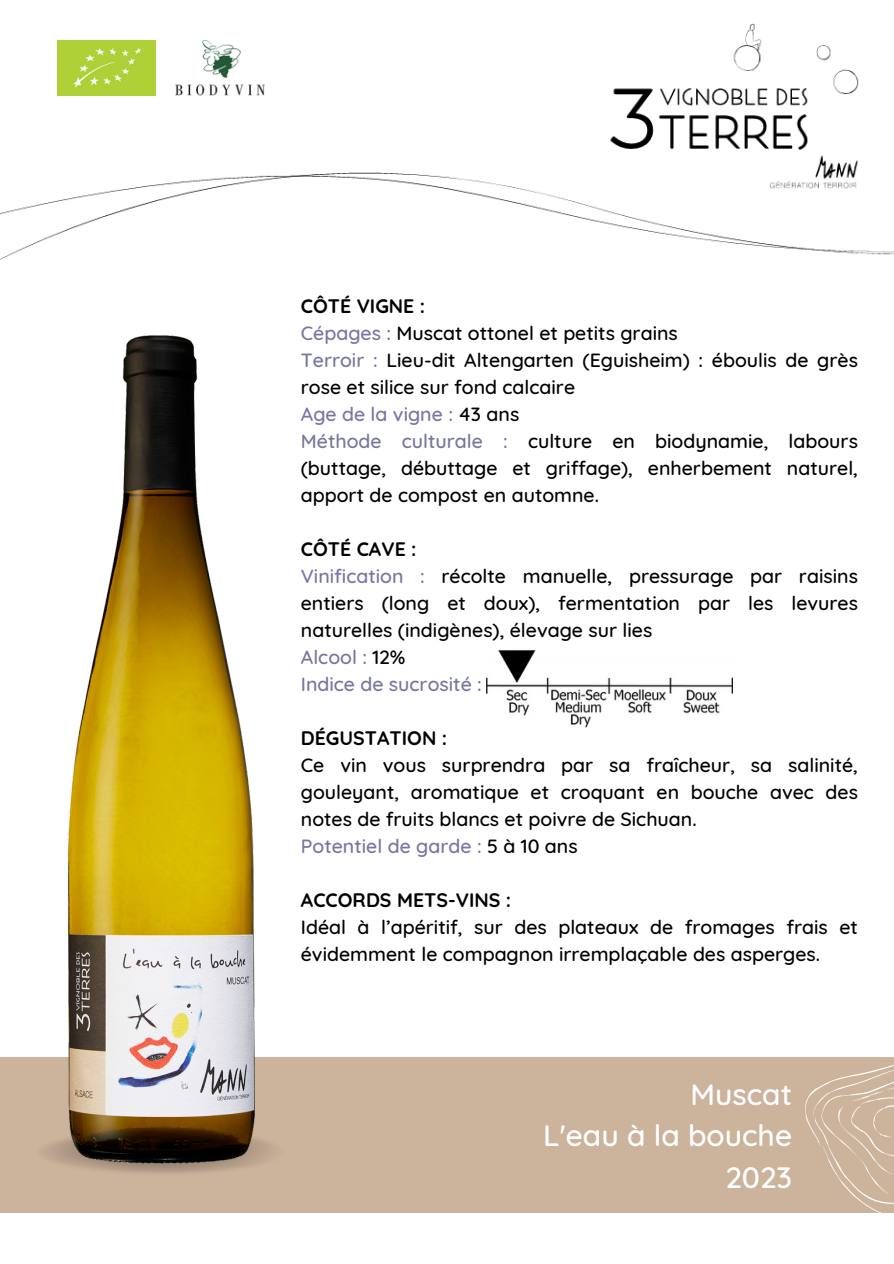
<style>
.page{position:relative;width:894px;height:1264px;background:#fff}
.page>*{position:absolute;margin:0;border:0;box-sizing:border-box;transform-origin:0 0}
.t1{font:500 30px/41.7px "Quicksand";color:#fff;text-align:right}
.t2{font:500 19.5px/27px "Quicksand";color:#000;text-align:justify}
.t3{font:500 19.5px "Quicksand";color:#7776a0}
.t4{font:700 19.5px "Quicksand";color:#000}
.s1{color:#7776a0}
.s2{color:#000}
</style>
<div class="page">
<div style="left:0;top:1057px;width:893px;height:155px;background:#ccb39c"></div>
<img style="left:42px;top:1138px;width:231px;height:35px">
<img style="left:175px;top:41px;width:89px;height:55px">
<img style="left:58px;top:41px;width:98px;height:55px">
<img style="left:0;top:172px;width:893px;height:88px">
<img style="left:602px;top:23px;width:260px;height:173px">
<svg style="left:788px;top:1065px;width:105px;height:148px"></svg>
<img style="left:68px;top:336px;width:186px;height:827px">
<img style="left:486px;top:650px;width:245px;height:78px">
<p class="t4" style="left:301px;top:293px;width:126px">CÔTÉ VIGNE :</p>
<p class="t2" style="left:301px;top:319px;width:378px"><span class="s1">Cépages :</span> Muscat ottonel et petits grains</p>
<p class="t2" style="left:301px;top:346px;width:558px"><span class="s1">Terroir :</span> Lieu-dit Altengarten (Eguisheim) : éboulis de grès rose et silice sur fond calcaire</p>
<p class="t3" style="left:301px;top:401px;width:220px">Age de la vigne : <span class="s2">43 ans</span></p>
<p class="t2" style="left:301px;top:427px;width:558px"><span class="s1">Méthode culturale :</span> culture en biodynamie, labours (buttage, débuttage et griffage), enherbement naturel, apport de compost en automne.</p>
<p class="t4" style="left:301px;top:536px;width:117px">CÔTÉ CAVE :</p>
<p class="t2" style="left:301px;top:562px;width:558px"><span class="s1">Vinification :</span> récolte manuelle, pressurage par raisins entiers (long et doux), fermentation par les levures naturelles (indigènes), élevage sur lies</p>
<p class="t3" style="left:301px;top:644px;width:106px">Alcool : <span class="s2">12%</span></p>
<p class="t3" style="left:301px;top:671px;width:182px">Indice de sucrosité :</p>
<p class="t4" style="left:301px;top:725px;width:148px">DÉGUSTATION :</p>
<p class="t2" style="left:301px;top:751px;width:558px">Ce vin vous surprendra par sa fraîcheur, sa salinité, gouleyant, aromatique et croquant en bouche avec des notes de fruits blancs et poivre de Sichuan.</p>
<p class="t3" style="left:301px;top:833px;width:278px">Potentiel de garde : <span class="s2">5 à 10 ans</span></p>
<p class="t4" style="left:301px;top:887px;width:212px">ACCORDS METS-VINS :</p>
<p class="t2" style="left:301px;top:913px;width:558px">Idéal à l’apéritif, sur des plateaux de fromages frais et évidemment le compagnon irremplaçable des asperges.</p>
<p class="t1" style="left:543px;top:1072px;width:250px">Muscat<br>L'eau à la bouche<br>2023</p>
</div>
